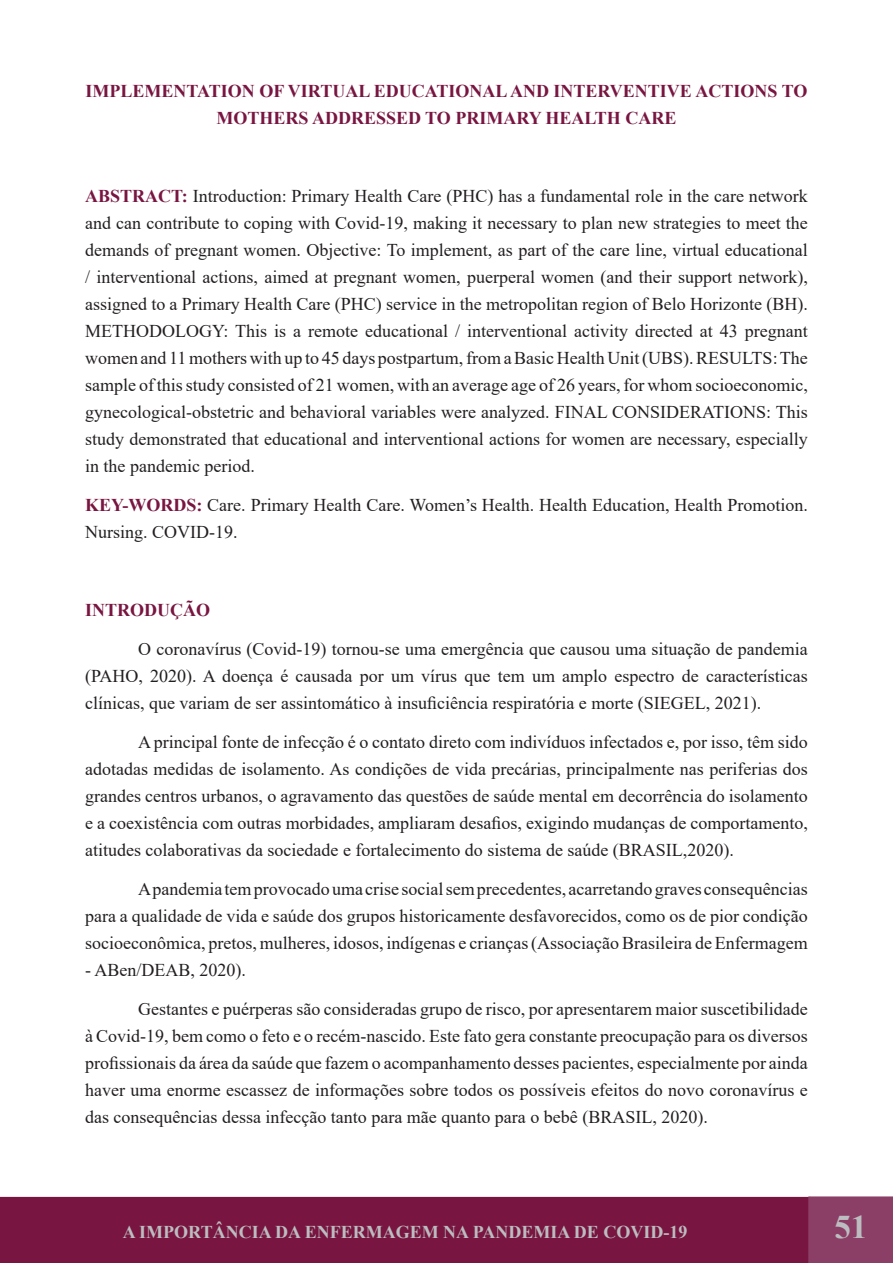
<style>
.page{position:relative;width:893px;height:1263px;background:#fff}
.page>*{position:absolute;margin:0;border:0;box-sizing:border-box;transform-origin:0 0}
.t1{font:700 33px "Times New Roman";color:#bcbdc0}
.t2{font:18px/27px "Times New Roman";color:#231f20;text-align:justify}
.t3{font:700 18px/27px "Times New Roman";color:#781641;text-align:center}
.t4{font:700 18px "Times New Roman";color:#bcbdc0}
.s1{font-weight:700;color:#781641}
</style>
<div class="page">
<div style="left:0;top:1197px;width:808px;height:66px;background:#781641"></div>
<div style="left:808px;top:1196px;width:85px;height:67px;background:#8c3f66"></div>
<div style="left:32px;top:1198px;width:746px;height:54px;background:#781641"></div>
<div style="left:31px;top:1197px;width:748px;height:56px;border:2px solid #781641"></div>
<p class="t3" style="left:86px;top:77px;width:723px">IMPLEMENTATION OF VIRTUAL EDUCATIONAL AND INTERVENTIVE ACTIONS TO<br>MOTHERS ADDRESSED TO PRIMARY HEALTH CARE</p>
<p class="t2" style="left:85px;top:182px;width:724px"><span class="s1">ABSTRACT:</span> Introduction: Primary Health Care (PHC) has a fundamental role in the care network and can contribute to coping with Covid-19, making it necessary to plan new strategies to meet the demands of pregnant women. Objective: To implement, as part of the care line, virtual educational / interventional actions, aimed at pregnant women, puerperal women (and their support network), assigned to a Primary Health Care (PHC) service in the metropolitan region of Belo Horizonte (BH).<br>METHODOLOGY: This is a remote educational / interventional activity directed at 43 pregnant women and 11 mothers with up to 45 days postpartum, from a Basic Health Unit (UBS). RESULTS: The sample of this study consisted of 21 women, with an average age of 26 years, for whom socioeconomic, gynecological-obstetric and behavioral variables were analyzed. FINAL CONSIDERATIONS: This study demonstrated that educational and interventional actions for women are necessary, especially in the pandemic period.</p>
<p class="t2" style="left:85px;top:491px;width:724px"><span class="s1">KEY-WORDS:</span> Care. Primary Health Care. Women’s Health. Health Education, Health Promotion.<br>Nursing. COVID-19.</p>
<p class="t3" style="left:85px;top:596px;width:126px">INTRODUÇÃO</p>
<p class="t2" style="left:85px;top:635px;width:724px;text-indent:53px">O coronavírus (Covid-19) tornou-se uma emergência que causou uma situação de pandemia (PAHO, 2020). A doença é causada por um vírus que tem um amplo espectro de características clínicas, que variam de ser assintomático à insuficiência respiratória e morte (SIEGEL, 2021).</p>
<p class="t2" style="left:85px;top:728px;width:724px;text-indent:53px">A principal fonte de infecção é o contato direto com indivíduos infectados e, por isso, têm sido adotadas medidas de isolamento. As condições de vida precárias, principalmente nas periferias dos grandes centros urbanos, o agravamento das questões de saúde mental em decorrência do isolamento e a coexistência com outras morbidades, ampliaram desafios, exigindo mudanças de comportamento, atitudes colaborativas da sociedade e fortalecimento do sistema de saúde (BRASIL,2020).</p>
<p class="t2" style="left:85px;top:875px;width:724px;text-indent:53px">A pandemia tem provocado uma crise social sem precedentes, acarretando graves consequências para a qualidade de vida e saúde dos grupos historicamente desfavorecidos, como os de pior condição socioeconômica, pretos, mulheres, idosos, indígenas e crianças (Associação Brasileira de Enfermagem</p>
<p class="t2" style="left:85px;top:956px;width:162px">- ABen/DEAB, 2020).</p>
<p class="t2" style="left:85px;top:995px;width:724px;text-indent:53px">Gestantes e puérperas são consideradas grupo de risco, por apresentarem maior suscetibilidade à Covid-19, bem como o feto e o recém-nascido. Este fato gera constante preocupação para os diversos profissionais da área da saúde que fazem o acompanhamento desses pacientes, especialmente por ainda haver uma enorme escassez de informações sobre todos os possíveis efeitos do novo coronavírus e das consequências dessa infecção tanto para mãe quanto para o bebê (BRASIL, 2020).</p>
<p class="t4" style="left:123px;top:1219px;width:566px">A IMPORTÂNCIA DA ENFERMAGEM NA PANDEMIA DE COVID-19</p>
<h1 class="t1" style="left:834px;top:1203px;width:34px">51</h1>
</div>
